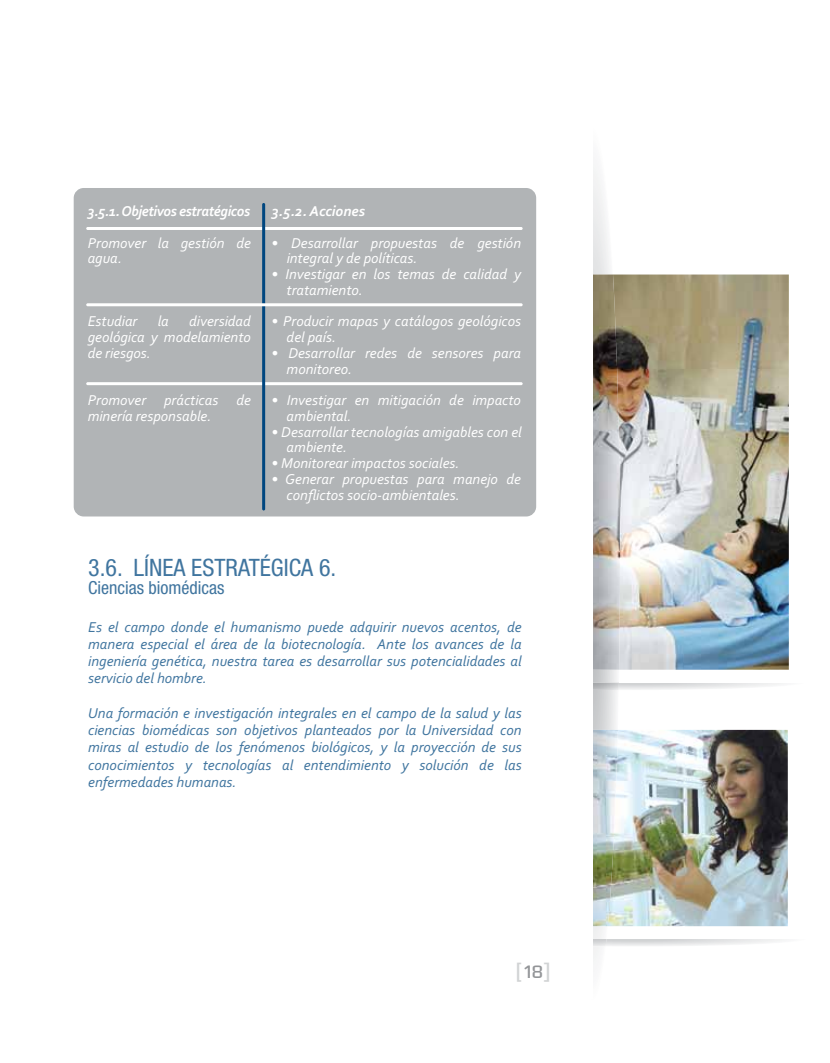
<style>
.page{position:relative;width:830px;height:1063px;background:#fff}
.page>*{position:absolute;margin:0;border:0;box-sizing:border-box;transform-origin:0 0}
.t1{font:condensed 24px "Helvetica 57";color:#40759f}
.t2{font:300 21px "Olney";color:#d1d3d4}
.t3{font:condensed 18px "Helvetica 57";color:#40759f}
.t4{font:italic 15px/15.8px "Corbel";color:#fff}
.t5{font:italic 15px/17.2px "Corbel";color:#40759f;text-align:justify}
.t6{font:italic 700 15px "Corbel";letter-spacing:-.025em;color:#fff}
.t7{font:italic 700 15px "Corbel";color:#fff}
.s1{font-size:18.9px;color:#939598}
</style>
<div class="page">
<img style="left:619px;top:275px;width:169px;height:395px">
<img style="left:617px;top:730px;width:170px;height:196px">
<svg style="left:593px;top:926px;width:195px;height:36px"></svg>
<svg style="left:593px;top:167px;width:25px;height:689px"></svg>
<svg style="left:593px;top:670px;width:190px;height:20px"></svg>
<img style="left:593px;top:275px;width:26px;height:395px">
<img style="left:593px;top:730px;width:24px;height:196px">
<div style="left:74px;top:188px;width:462px;height:328px;background:#b1b4b6;border-radius:10px"></div>
<hr style="left:86px;top:227px;width:436px;height:3px;background:#fff;border-radius:2px">
<hr style="left:86px;top:382px;width:436px;height:3px;background:#fff;border-radius:2px">
<hr style="left:262px;top:203px;width:3px;height:307px;background:#00467f;border-radius:2px">
<hr style="left:86px;top:303px;width:436px;height:3px;background:#fff;border-radius:2px">
<p class="t6" style="left:88px;top:202px;width:164px">3.5.1. Objetivos estratégicos</p>
<p class="t4" style="left:88px;top:234px;width:165px">Promover la gestión de agua.</p>
<p class="t4" style="left:88px;top:313px;width:165px;text-align:justify;text-indent:101px">diversidad geológica y modelamiento de riesgos.</p>
<p class="t4" style="left:88px;top:392px;width:165px">Promover prácticas de minería responsable.</p>
<p class="t4" style="left:88px;top:313px;width:51px">Estudiar</p>
<p class="t4" style="left:158px;top:313px;width:13px">la</p>
<p class="t7" style="left:271px;top:202px;width:95px">3.5.2. Acciones</p>
<p class="t4" style="left:286px;top:234px;width:236px;text-indent:-15px">• Desarrollar propuestas de gestión integral y de políticas.</p>
<p class="t4" style="left:286px;top:266px;width:236px;text-indent:-15px">• Investigar en los temas de calidad y tratamiento.</p>
<p class="t4" style="left:286px;top:313px;width:236px;text-indent:-15px">• Producir mapas y catálogos geológicos del país.</p>
<p class="t4" style="left:286px;top:345px;width:236px;text-indent:-15px">• Desarrollar redes de sensores para monitoreo.</p>
<p class="t4" style="left:286px;top:392px;width:236px;text-indent:-15px">• Investigar en mitigación de impacto ambiental.</p>
<p class="t4" style="left:286px;top:423px;width:236px;text-indent:-15px">• Desarrollar tecnologías amigables con el ambiente.</p>
<p class="t4" style="left:271px;top:455px;width:189px">• Monitorear impactos sociales.</p>
<p class="t4" style="left:286px;top:471px;width:236px;text-indent:-15px">• Generar propuestas para manejo de conflictos socio-ambientales.</p>
<h1 class="t1" style="left:88px;top:554px;width:249px">3.6. LÍNEA ESTRATÉGICA 6.</h1>
<p class="t3" style="left:88px;top:578px;width:138px">Ciencias biomédicas</p>
<p class="t5" style="left:88px;top:618px;width:435px">Es el campo donde el humanismo puede adquirir nuevos acentos, de manera especial el área de la biotecnología. Ante los avances de la ingeniería genética, nuestra tarea es desarrollar sus potencialidades al servicio del hombre.</p>
<p class="t5" style="left:88px;top:704px;width:435px">Una formación e investigación integrales en el campo de la salud y las ciencias biomédicas son objetivos planteados por la Universidad con miras al estudio de los fenómenos biológicos, y la proyección de sus conocimientos y tecnologías al entendimiento y solución de las enfermedades humanas.</p>
<h2 class="t2" style="left:515px;top:957px;width:37px">[<span class="s1">18</span>]</h2>
</div>
